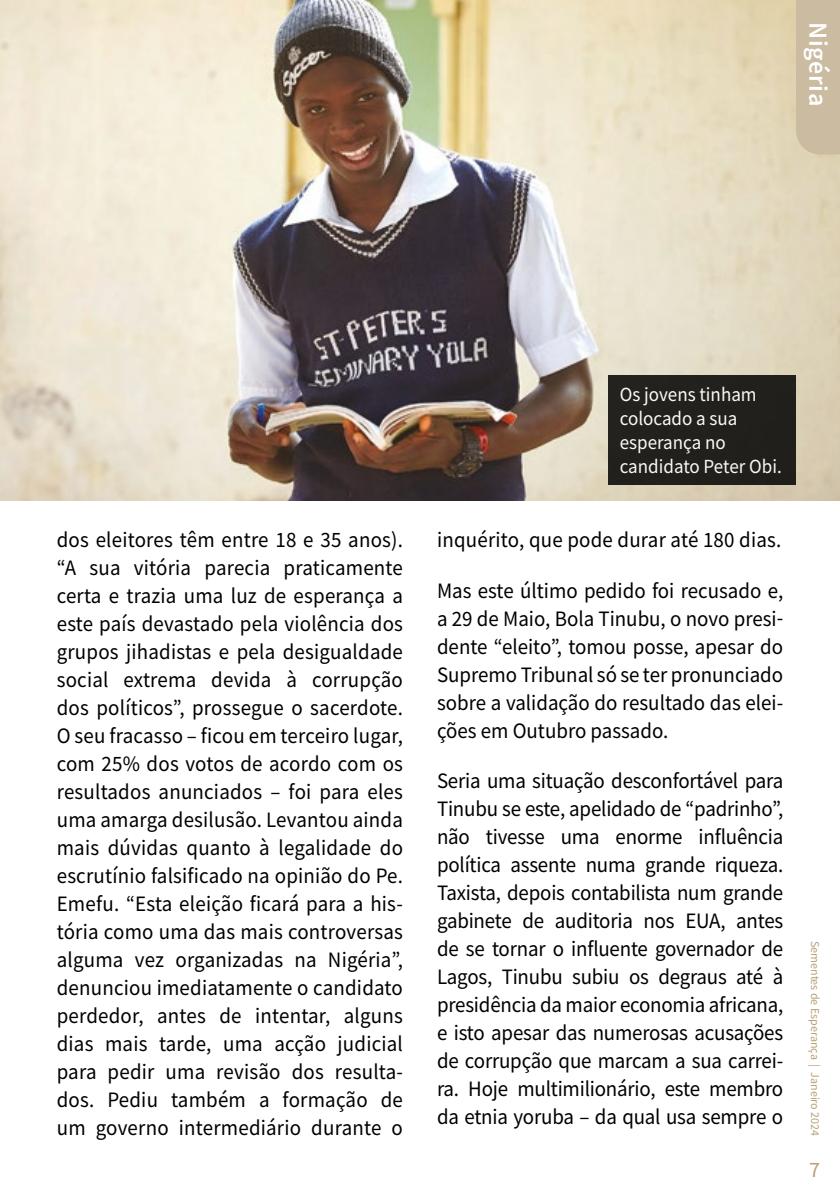
<style>
.page{position:relative;width:840px;height:1191px;background:#fff}
.page>*{position:absolute;margin:0;border:0;box-sizing:border-box;transform-origin:0 0}
.t1{font:600 26px "Source Sans Pro";letter-spacing:.025em;color:#fff}
.t2{font:22px/28px "Source Sans Pro";color:#000;text-align:justify;scale:.95 1}
.t3{font:22px "Source Sans Pro";color:#b8a277}
.t4{font:20px/24px "Source Sans Pro";color:#fff;scale:.95 1}
.t5{font:12px "Source Sans Pro";color:#b8a277}
</style>
<div class="page">
<img style="left:0;top:0;width:839px;height:500px">
<div style="left:608px;top:375px;width:187px;height:109px;background:#22201c"></div>
<div style="left:795px;top:0;width:44px;height:154px;background:#cbbba0"></div>
<p class="t1" style="left:834px;top:22px;width:85px;rotate:90deg">Nigéria</p>
<p class="t4" style="left:619px;top:382px;width:172px">Os jovens tinham colocado a sua esperança no candidato Peter Obi.</p>
<p class="t2" style="left:57px;top:525px;width:366px">dos eleitores têm entre 18 e 35 anos). “A sua vitória parecia praticamente certa e trazia uma luz de esperança a este país devastado pela violência dos grupos jihadistas e pela desigualdade social extrema devida à corrupção dos políticos”, prossegue o sacerdote.<br>O seu fracasso – ficou em terceiro lugar, com 25% dos votos de acordo com os resultados anunciados – foi para eles uma amarga desilusão. Levantou ainda mais dúvidas quanto à legalidade do escrutínio falsificado na opinião do Pe.<br>Emefu. “Esta eleição ficará para a his&shy;tória como uma das mais controversas alguma vez organizadas na Nigéria”, denunciou imediatamente o candidato perdedor, antes de intentar, alguns dias mais tarde, uma acção judicial para pedir uma revisão dos resulta&shy;dos. Pediu também a formação de um governo intermediário durante o</p>
<p class="t2" style="left:437px;top:525px;width:364px">inquérito, que pode durar até 180 dias.</p>
<p class="t2" style="left:437px;top:576px;width:366px">Mas este último pedido foi recusado e, a 29 de Maio, Bola Tinubu, o novo presi&shy;dente “eleito”, tomou posse, apesar do Supremo Tribunal só se ter pronunciado sobre a validação do resultado das elei&shy;ções em Outubro passado.</p>
<p class="t2" style="left:437px;top:767px;width:366px">Seria uma situação desconfortável para Tinubu se este, apelidado de “padrinho”, não tivesse uma enorme influência política assente numa grande riqueza.<br>Taxista, depois contabilista num grande gabinete de auditoria nos EUA, antes de se tornar o influente governador de Lagos, Tinubu subiu os degraus até à presidência da maior economia africana, e isto apesar das numerosas acusações de corrupção que marcam a sua carrei&shy;ra. Hoje multimilionário, este membro da etnia yoruba – da qual usa sempre o</p>
<p class="t5" style="left:822px;top:940px;width:197px;rotate:90deg">Sementes de Esperança | Janeiro 2024</p>
<p class="t3" style="left:808px;top:1155px;width:12px">7</p>
</div>
